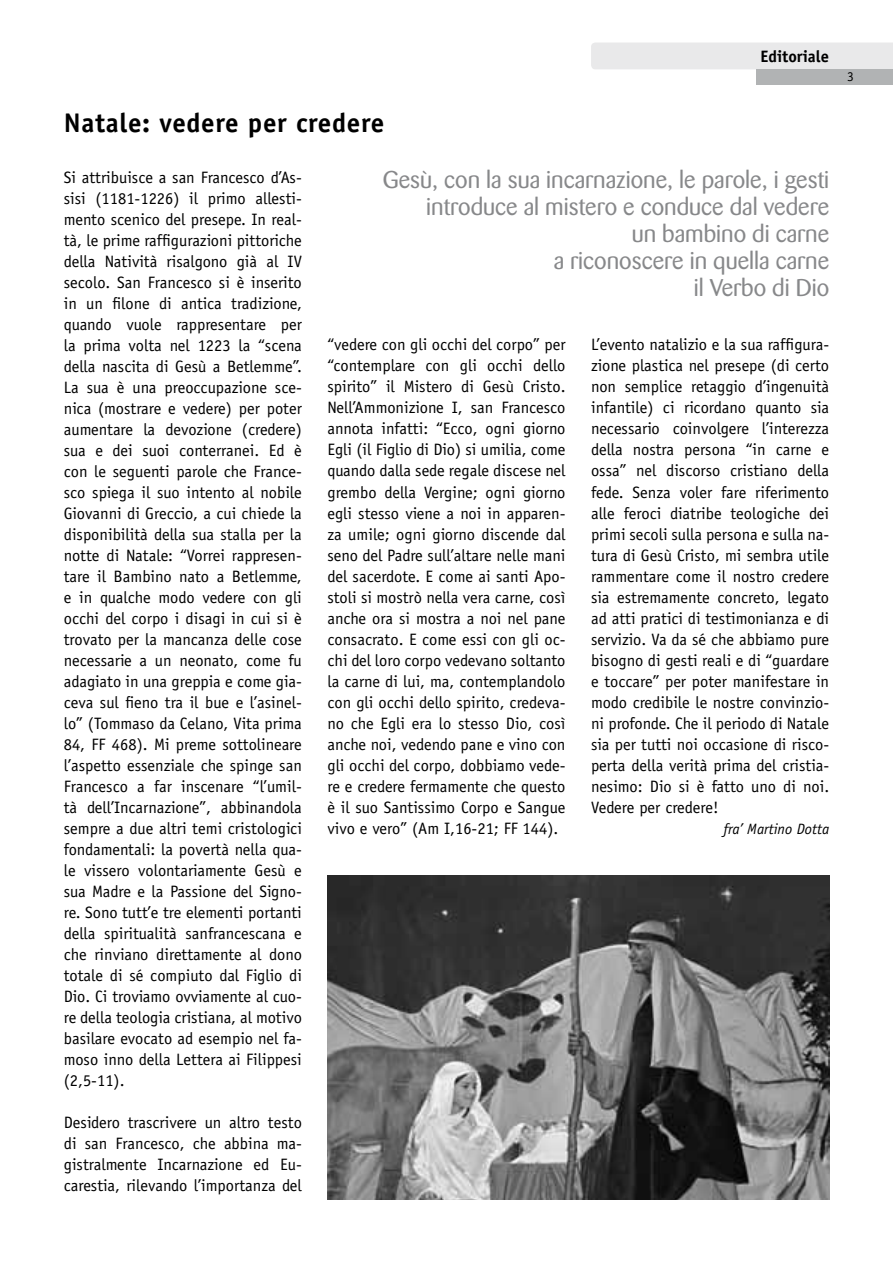
<style>
.page{position:relative;width:893px;height:1263px;background:#fff}
.page>*{position:absolute;margin:0;border:0;box-sizing:border-box;transform-origin:0 0}
.t1{font:700 27px "Officina Sans";letter-spacing:.025em;color:#000}
.t2{font:24px/27px "Barmeno";color:#87888a;text-align:right}
.t3{font:16.5px/21px "Officina Sans";color:#000;text-align:justify}
.t4{font:700 16.5px "Officina Sans";color:#000}
.t5{font:italic 15px "Officina Sans";color:#000}
.t6{font:13.5px "Officina Sans";color:#000}
</style>
<div class="page">
<div style="left:591px;top:43px;width:302px;height:26px;background:#e9e9ea"></div>
<div style="left:756px;top:69px;width:137px;height:16px;background:#b1b3b4"></div>
<img style="left:327px;top:875px;width:502px;height:324px">
<h1 class="t1" style="left:64px;top:106px;width:322px">Natale: vedere per credere</h1>
<p class="t4" style="left:760px;top:46px;width:70px">Editoriale</p>
<p class="t3" style="left:64px;top:167px;width:240px">Si attribuisce a san Francesco d’As&shy;sisi (1181-1226) il primo allesti&shy;mento scenico del presepe. In real&shy;tà, le prime raffigurazioni pittoriche della Natività risalgono già al IV secolo. San Francesco si è inserito in un filone di antica tradizione, quando vuole rappresentare per la prima volta nel 1223 la “scena della nascita di Gesù a Betlemme”.<br>La sua è una preoccupazione sce&shy;nica (mostrare e vedere) per poter aumentare la devozione (credere) sua e dei suoi conterranei. Ed è con le seguenti parole che France&shy;sco spiega il suo intento al nobile Giovanni di Greccio, a cui chiede la disponibilità della sua stalla per la notte di Natale: “Vorrei rappresen&shy;tare il Bambino nato a Betlemme, e in qualche modo vedere con gli occhi del corpo i disagi in cui si è trovato per la mancanza delle cose necessarie a un neonato, come fu adagiato in una greppia e come gia&shy;ceva sul fieno tra il bue e l’asinel&shy;lo” (Tommaso da Celano, Vita prima 84, FF 468). Mi preme sottolineare l’aspetto essenziale che spinge san Francesco a far inscenare “l’umil&shy;tà dell’Incarnazione”, abbinandola sempre a due altri temi cristologici fondamentali: la povertà nella qua&shy;le vissero volontariamente Gesù e sua Madre e la Passione del Signo&shy;re. Sono tutt’e tre elementi portanti della spiritualità sanfrancescana e che rinviano direttamente al dono totale di sé compiuto dal Figlio di Dio. Ci troviamo ovviamente al cuo&shy;re della teologia cristiana, al motivo basilare evocato ad esempio nel fa&shy;moso inno della Lettera ai Filippesi (2,5-11).</p>
<p class="t3" style="left:64px;top:1112px;width:240px">Desidero trascrivere un altro testo di san Francesco, che abbina ma&shy;gistralmente Incarnazione ed Eu&shy;carestia, rilevando l’importanza del</p>
<h2 class="t2" style="left:383px;top:166px;width:448px">Gesù, con la sua incarnazione, le parole, i gesti introduce al mistero e conduce dal vedere<br>un bambino di carne<br>a riconoscere in quella carne<br>il Verbo di Dio</h2>
<p class="t3" style="left:327px;top:334px;width:240px">“vedere con gli occhi del corpo” per “contemplare con gli occhi dello spirito” il Mistero di Gesù Cristo.<br>Nell’Ammonizione I, san Francesco annota infatti: “Ecco, ogni giorno Egli (il Figlio di Dio) si umilia, come quando dalla sede regale discese nel grembo della Vergine; ogni giorno egli stesso viene a noi in apparen&shy;za umile; ogni giorno discende dal seno del Padre sull’altare nelle mani del sacerdote. E come ai santi Apo&shy;stoli si mostrò nella vera carne, così anche ora si mostra a noi nel pane consacrato. E come essi con gli oc&shy;chi del loro corpo vedevano soltanto la carne di lui, ma, contemplandolo con gli occhi dello spirito, credeva&shy;no che Egli era lo stesso Dio, così anche noi, vedendo pane e vino con gli occhi del corpo, dobbiamo vede&shy;re e credere fermamente che questo è il suo Santissimo Corpo e Sangue vivo e vero” (Am I,16-21; FF 144).</p>
<p class="t3" style="left:591px;top:334px;width:240px">L’evento natalizio e la sua raffigura&shy;zione plastica nel presepe (di certo non semplice retaggio d’ingenuità infantile) ci ricordano quanto sia necessario coinvolgere l’interezza della nostra persona “in carne e ossa” nel discorso cristiano della fede. Senza voler fare riferimento alle feroci diatribe teologiche dei primi secoli sulla persona e sulla na&shy;tura di Gesù Cristo, mi sembra utile rammentare come il nostro credere sia estremamente concreto, legato ad atti pratici di testimonianza e di servizio. Va da sé che abbiamo pure bisogno di gesti reali e di “guardare e toccare” per poter manifestare in modo credibile le nostre convinzio&shy;ni profonde. Che il periodo di Natale sia per tutti noi occasione di risco&shy;perta della verità prima del cristia&shy;nesimo: Dio si è fatto uno di noi.<br>Vedere per credere!</p>
<p class="t5" style="left:723px;top:820px;width:107px">fra’ Martino Dotta</p>
<p class="t6" style="left:847px;top:69px;width:8px">3</p>
</div>
